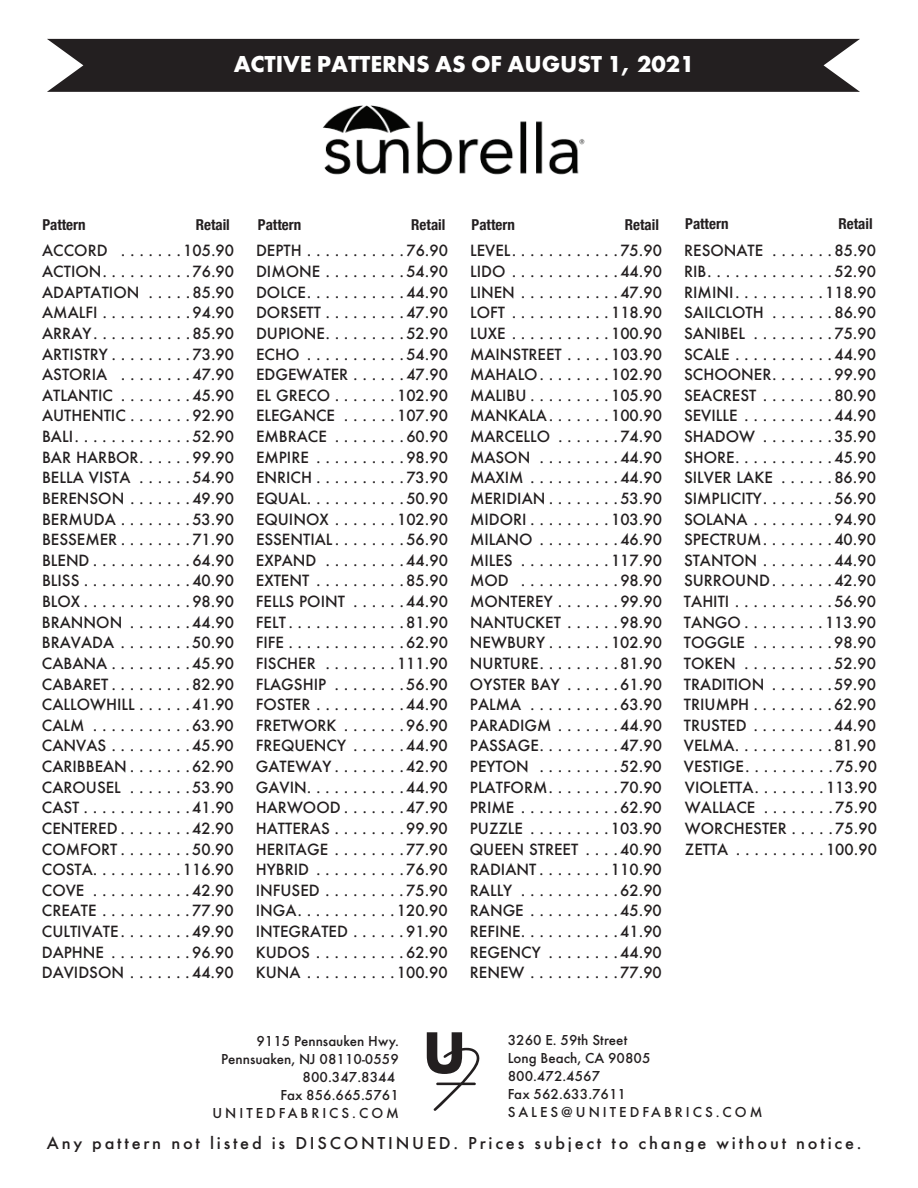
<style>
.page{position:relative;width:918px;height:1188px;background:#fff}
.page>*{position:absolute;margin:0;border:0;box-sizing:border-box;transform-origin:0 0}
.t1{font:700 24px "Futura PT";letter-spacing:-.005em;color:#fff}
.t2{font:500 18px "Futura";letter-spacing:.15em;color:#231f20}
.t3{font:500 15px/20.7px "Futura";color:#231f20;text-align:justify}
.t4{font:500 15px/18px "Futura";color:#231f20;text-align:right}
.t5{font:700 condensed 15px "Helvetica Neue";color:#231f20}
</style>
<div class="page">
<img style="left:322px;top:105px;width:263px;height:70px">
<div style="left:47px;top:39px;width:813px;height:53px;background:#231f20"></div>
<svg style="left:427px;top:1032px;width:53px;height:79px"></svg>
<h1 class="t1" style="left:234px;top:49px;width:462px">ACTIVE PATTERNS AS OF AUGUST 1, 2021</h1>
<p class="t5" style="left:42px;top:212px;width:45px">Pattern</p>
<p class="t5" style="left:196px;top:212px;width:36px">Retail</p>
<p class="t5" style="left:258px;top:212px;width:45px">Pattern</p>
<p class="t5" style="left:411px;top:212px;width:36px">Retail</p>
<p class="t5" style="left:472px;top:212px;width:45px">Pattern</p>
<p class="t5" style="left:625px;top:212px;width:36px">Retail</p>
<p class="t5" style="left:685px;top:211px;width:45px">Pattern</p>
<p class="t5" style="left:839px;top:211px;width:36px">Retail</p>
<p class="t3" style="left:42px;top:240px;width:194px">ACCORD . . . . . . 105. 90<br>ACTION . . . . . . . . . 76. 90<br>ADAPTATION . . . . 85. 90<br>AMALFI . . . . . . . . . 94. 90<br>ARRAY . . . . . . . . . . 85. 90<br>ARTISTRY . . . . . . . . 73. 90<br>ASTORIA . . . . . . . 47. 90<br>ATLANTIC . . . . . . . 45. 90<br>AUTHENTIC . . . . . . 92. 90<br>BALI . . . . . . . . . . . . 52. 90<br>BAR HARBOR . . . . . 99. 90<br>BELLA VISTA . . . . . 54. 90<br>BERENSON . . . . . . 49.90<br>BERMUDA . . . . . . . 53.90<br>BESSEMER . . . . . . . 71.90<br>BLEND . . . . . . . . . . 64.90<br>BLISS . . . . . . . . . . . 40.90<br>BLOX . . . . . . . . . . . 98.90<br>BRANNON . . . . . . 44.90<br>BRAVADA . . . . . . . 50. 90<br>CABANA . . . . . . . . 45. 90<br>CABARET . . . . . . . . 82. 90<br>CALLOWHILL . . . . . 41. 90<br>CALM . . . . . . . . . . 63. 90<br>CANVAS . . . . . . . . 45. 90<br>CARIBBEAN . . . . . . 62. 90<br>CAROUSEL . . . . . . 53.90<br>CAST . . . . . . . . . . . 41. 90<br>CENTERED . . . . . . . 42.90<br>COMFORT . . . . . . . 50.90<br>COSTA . . . . . . . . . 116. 90<br>COVE . . . . . . . . . . 42. 90<br>CREATE . . . . . . . . . 77. 90<br>CULTIVATE . . . . . . . 49. 90<br>DAPHNE . . . . . . . . 96.90<br>DAVIDSON . . . . . . 44. 90</p>
<p class="t3" style="left:256px;top:240px;width:194px">DEPTH . . . . . . . . . . 76.90<br>DIMONE . . . . . . . . 54.90<br>DOLCE . . . . . . . . . . 44.90<br>DORSETT . . . . . . . . 47. 90<br>DUPIONE . . . . . . . . 52.90<br>ECHO . . . . . . . . . . 54.90<br>EDGEWATER . . . . . 47. 90<br>EL GRECO . . . . . . 102.90<br>ELEGANCE . . . . . 107. 90<br>EMBRACE . . . . . . . 60.90<br>EMPIRE . . . . . . . . . 98.90<br>ENRICH . . . . . . . . . 73.90<br>EQUAL . . . . . . . . . . 50.90<br>EQUINOX . . . . . . 102.90<br>ESSENTIAL . . . . . . . 56. 90<br>EXPAND . . . . . . . . 44. 90<br>EXTENT . . . . . . . . . 85. 90<br>FELLS POINT . . . . . 44.90<br>FELT . . . . . . . . . . . . 81.90<br>FIFE . . . . . . . . . . . . 62.90<br>FISCHER . . . . . . . .111.90<br>FLAGSHIP . . . . . . . 56.90<br>FOSTER . . . . . . . . . 44. 90<br>FRETWORK . . . . . . 96.90<br>FREQUENCY . . . . . 44.90<br>GATEWAY . . . . . . . 42. 90<br>GAVIN . . . . . . . . . . 44. 90<br>HARWOOD . . . . . . 47. 90<br>HATTERAS . . . . . . . 99. 90<br>HERITAGE . . . . . . . 77. 90<br>HYBRID . . . . . . . . . 76.90<br>INFUSED . . . . . . . . 75.90<br>INGA . . . . . . . . . . 120.90<br>INTEGRATED . . . . . 91. 90<br>KUDOS . . . . . . . . . 62. 90<br>KUNA . . . . . . . . . 100.90</p>
<p class="t3" style="left:470px;top:240px;width:194px">LEVEL . . . . . . . . . . . 75. 90<br>LIDO . . . . . . . . . . . 44. 90<br>LINEN . . . . . . . . . . 47.90<br>LOFT . . . . . . . . . . 118.90<br>LUXE . . . . . . . . . . 100. 90<br>MAINSTREET . . . . 103. 90<br>MAHALO . . . . . . . 102. 90<br>MALIBU . . . . . . . . 105.90<br>MANKALA . . . . . . 100. 90<br>MARCELLO . . . . . . 74. 90<br>MASON . . . . . . . . 44. 90<br>MAXIM . . . . . . . . . 44. 90<br>MERIDIAN . . . . . . . 53.90<br>MIDORI . . . . . . . . 103.90<br>MILANO . . . . . . . . 46.90<br>MILES . . . . . . . . . 117.90<br>MOD . . . . . . . . . . 98.90<br>MONTEREY . . . . . . 99.90<br>NANTUCKET . . . . . 98. 90<br>NEWBURY . . . . . . 102.90<br>NURTURE . . . . . . . . 81.90<br>OYSTER BAY . . . . . 61. 90<br>PALMA . . . . . . . . . 63. 90<br>PARADIGM . . . . . . 44. 90<br>PASSAGE . . . . . . . . 47. 90<br>PEYTON . . . . . . . . 52. 90<br>PLATFORM . . . . . . . 70. 90<br>PRIME . . . . . . . . . . 62.90<br>PUZZLE . . . . . . . . 103.90<br>QUEEN STREET . . . 40.90<br>RADIANT . . . . . . . 110. 90<br>RALLY . . . . . . . . . . 62. 90<br>RANGE . . . . . . . . . 45.90<br>REFINE . . . . . . . . . . 41.90<br>REGENCY . . . . . . . 44.90<br>RENEW . . . . . . . . . 77. 90</p>
<p class="t3" style="left:684px;top:240px;width:195px">RESONATE . . . . . . 85. 90<br>RIB . . . . . . . . . . . . . 52.90<br>RIMINI . . . . . . . . . 118.90<br>SAILCLOTH . . . . . . 86. 90<br>SANIBEL . . . . . . . . 75.90<br>SCALE . . . . . . . . . . 44. 90<br>SCHOONER . . . . . . 99.90<br>SEACREST . . . . . . . 80.90<br>SEVILLE . . . . . . . . . 44. 90<br>SHADOW . . . . . . . 35. 90<br>SHORE . . . . . . . . . . 45.90<br>SILVER LAKE . . . . . 86.90<br>SIMPLICITY . . . . . . . 56.90<br>SOLANA . . . . . . . . 94. 90<br>SPECTRUM . . . . . . . 40.90<br>STANTON . . . . . . . 44. 90<br>SURROUND . . . . . . 42.90<br>TAHITI . . . . . . . . . . 56. 90<br>TANGO . . . . . . . . 113.90<br>TOGGLE . . . . . . . . 98. 90<br>TOKEN . . . . . . . . . 52.90<br>TRADITION . . . . . . 59.90<br>TRIUMPH . . . . . . . . 62.90<br>TRUSTED . . . . . . . . 44. 90<br>VELMA . . . . . . . . . . 81.90<br>VESTIGE . . . . . . . . . 75. 90<br>VIOLETTA . . . . . . . 113.90<br>WALLACE . . . . . . . 75. 90<br>WORCHESTER . . . . 75. 90<br>ZETTA . . . . . . . . . 100. 90</p>
<p class="t4" style="left:212px;top:1030px;width:188px">9115 Pennsauken Hwy.<br>Pennsuaken, NJ 08110-0559<br>800.347.8344<br>Fax 856.665.5761<br>UNITEDFABRICS.COM</p>
<p class="t4" style="left:508px;top:1029px;width:256px;text-align:left">3260 E. 59th Street<br>Long Beach, CA 90805<br>800.472.4567<br>Fax 562.633.7611<br>SALES@UNITEDFABRICS.COM</p>
<p class="t2" style="left:47px;top:1130px;width:816px">Any pattern not listed is DISCONTINUED. Prices subject to change without notice.</p>
</div>
